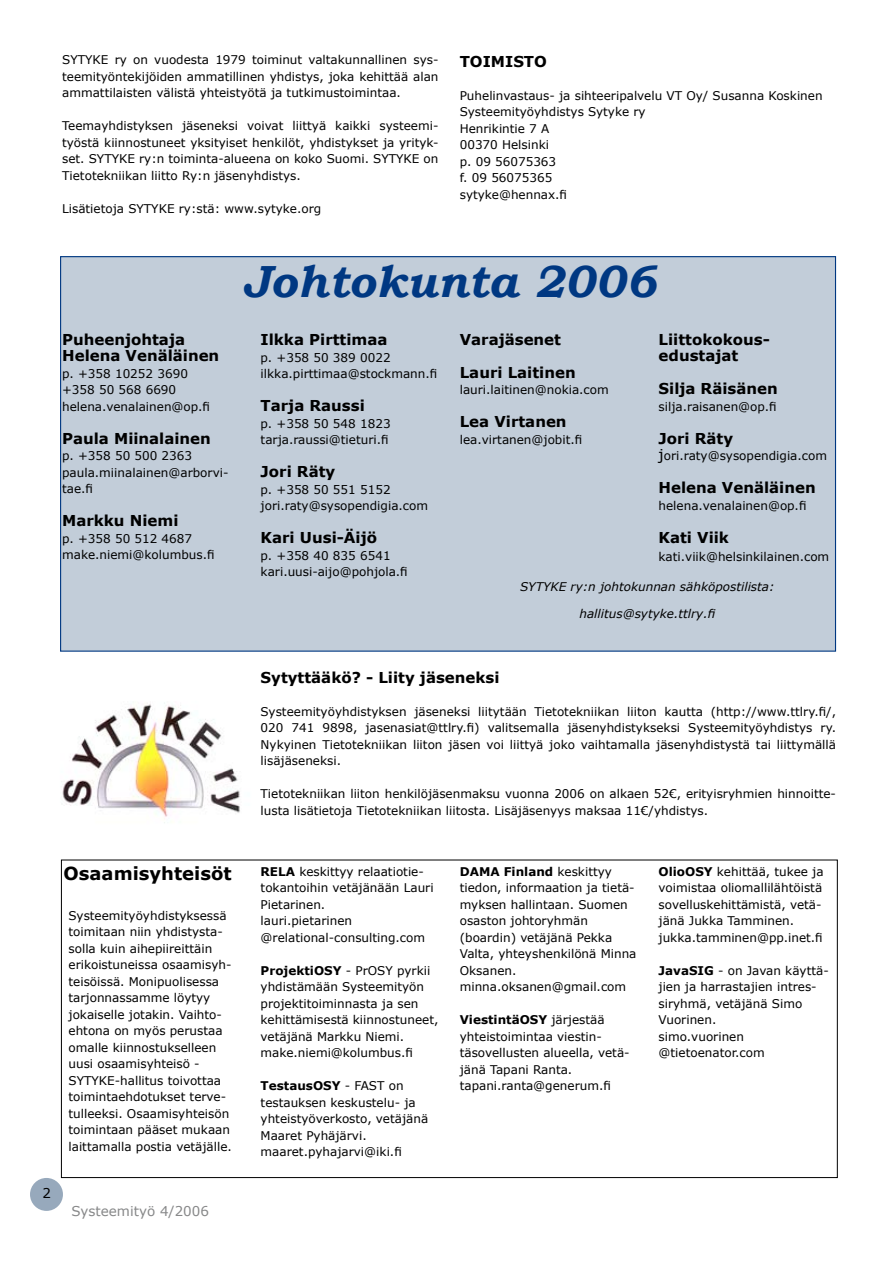
<style>
.page{position:relative;width:893px;height:1263px;background:#fff}
.page>*{position:absolute;margin:0;border:0;box-sizing:border-box;transform-origin:0 0}
.t1{font:italic 700 45px "Bookman Old Style";color:#003882}
.t2{font:700 18px "Verdana";color:#000}
.t3{font:700 15px/16.5px "Verdana";color:#000}
.t4{font:13.5px "Verdana";color:#878889}
.t5{font:12px/16.5px "Verdana";color:#000}
.t6{font:italic 12px "Verdana";color:#000}
.s1{font-size:15px}
.s2{font-weight:700}
</style>
<div class="page">
<div style="left:30px;top:1178px;width:33px;height:33px;background:#97a9bc;border-radius:50%"></div>
<div style="left:61px;top:257px;width:774px;height:394px;background:#c2cdd9"></div>
<img style="left:61px;top:702px;width:179px;height:121px">
<p class="t5" style="left:62px;top:51px;width:378px;text-align:justify">SYTYKE ry on vuodesta 1979 toiminut valtakunnallinen sys&shy;teemityöntekijöiden ammatillinen yhdistys, joka kehittää alan ammattilaisten välistä yhteistyötä ja tutkimustoimintaa.</p>
<p class="t5" style="left:62px;top:117px;width:378px;text-align:justify">Teemayhdistyksen jäseneksi voivat liittyä kaikki systeemi&shy;työstä kiinnostuneet yksityiset henkilöt, yhdistykset ja yrityk&shy;set. SYTYKE ry:n toiminta-alueena on koko Suomi. SYTYKE on Tietotekniikan liitto Ry:n jäsenyhdistys.</p>
<p class="t5" style="left:62px;top:200px;width:261px">Lisätietoja SYTYKE ry:stä: www.sytyke.org</p>
<p class="t3" style="left:460px;top:53px;width:89px">TOIMISTO</p>
<p class="t5" style="left:460px;top:87px;width:364px">Puhelinvastaus- ja sihteeripalvelu VT Oy/ Susanna Koskinen<br>Systeemityöyhdistys Sytyke ry<br>Henrikintie 7 A<br>00370 Helsinki<br>p. 09 56075363<br>f. 09 56075365<br>sytyke@hennax.fi</p>
<p class="t3" style="left:62px;top:331px;width:159px">Puheenjohtaja<br>Helena Venäläinen</p>
<p class="t5" style="left:62px;top:365px;width:149px">p. +358 10252 3690 +358 50 568 6690 helena.venalainen@op.fi</p>
<p class="t3" style="left:62px;top:430px;width:150px">Paula Miinalainen</p>
<p class="t5" style="left:62px;top:447px;width:168px">p. +358 50 500 2363 paula.miinalainen@arborvi&shy;tae.fi</p>
<p class="t3" style="left:62px;top:512px;width:118px">Markku Niemi</p>
<p class="t5" style="left:62px;top:530px;width:154px">p. +358 50 512 4687 make.niemi@kolumbus.fi</p>
<h1 class="t1" style="left:242px;top:249px;width:415px">Johtokunta 2006</h1>
<p class="t3" style="left:261px;top:331px;width:128px">Ilkka Pirttimaa</p>
<p class="t5" style="left:261px;top:348px;width:178px">p. +358 50 389 0022 ilkka.pirttimaa@stockmann.fi</p>
<p class="t3" style="left:261px;top:397px;width:106px">Tarja Raussi</p>
<p class="t5" style="left:261px;top:414px;width:132px">p. +358 50 548 1823 tarja.raussi@tieturi.fi</p>
<p class="t3" style="left:261px;top:463px;width:76px">Jori Räty</p>
<p class="t5" style="left:261px;top:480px;width:169px">p. +358 50 551 5152 jori.raty@sysopendigia.com</p>
<p class="t3" style="left:261px;top:529px;width:118px">Kari Uusi-Äijö</p>
<p class="t5" style="left:261px;top:546px;width:149px">p. +358 40 835 6541 kari.uusi-aijo@pohjola.fi</p>
<p class="t3" style="left:460px;top:331px;width:103px">Varajäsenet</p>
<p class="t3" style="left:460px;top:364px;width:117px">Lauri Laitinen</p>
<p class="t5" style="left:460px;top:381px;width:151px">lauri.laitinen@nokia.com</p>
<p class="t3" style="left:460px;top:413px;width:108px">Lea Virtanen</p>
<p class="t5" style="left:460px;top:431px;width:124px">lea.virtanen@jobit.fi</p>
<p class="t3" style="left:658px;top:330px;width:113px">Liittokokous&shy;edustajat</p>
<p class="t3" style="left:658px;top:380px;width:121px">Silja Räisänen</p>
<p class="t5" style="left:658px;top:398px;width:120px">silja.raisanen@op.fi</p>
<p class="t3" style="left:658px;top:429px;width:76px">Jori Räty</p>
<p class="t5" style="left:658px;top:447px;width:170px"><span class="s1">j</span>ori.raty@sysopendigia.com</p>
<p class="t3" style="left:658px;top:479px;width:159px">Helena Venäläinen</p>
<p class="t5" style="left:658px;top:497px;width:149px">helena.venalainen@op.fi</p>
<p class="t3" style="left:658px;top:528px;width:72px">Kati Viik</p>
<p class="t5" style="left:658px;top:548px;width:172px">kati.viik@helsinkilainen.com</p>
<p class="t6" style="left:520px;top:579px;width:256px">SYTYKE ry:n johtokunnan sähköpostilista:</p>
<p class="t6" style="left:579px;top:606px;width:138px">hallitus@sytyke.ttlry.fi</p>
<p class="t3" style="left:261px;top:668px;width:241px">Sytyttääkö? - Liity jäseneksi</p>
<p class="t5" style="left:261px;top:703px;width:577px;text-align:justify">Systeemityöyhdistyksen jäseneksi liitytään Tietotekniikan liiton kautta (http://www.ttlry.fi/, 020 741 9898, jasenasiat@ttlry.fi) valitsemalla jäsenyhdistykseksi Systeemityöyhdistys ry.<br>Nykyinen Tietotekniikan liiton jäsen voi liittyä joko vaihtamalla jäsenyhdistystä tai liittymällä lisäjäseneksi.</p>
<p class="t5" style="left:261px;top:785px;width:577px">Tietotekniikan liiton henkilöjäsenmaksu vuonna 2006 on alkaen 52€, erityisryhmien hinnoitte&shy;lusta lisätietoja Tietotekniikan liitosta. Lisäjäsenyys maksaa 11€/yhdistys.</p>
<h2 class="t2" style="left:64px;top:862px;width:169px">Osaamisyhteisöt</h2>
<p class="t5" style="left:261px;top:863px;width:175px"><span class="s2">RELA</span> keskittyy relaatiotie&shy;tokantoihin vetäjänään Lauri<br>Pietarinen.<br>lauri.pietarinen @relational-consulting.com</p>
<p class="t5" style="left:261px;top:962px;width:179px"><span class="s2">ProjektiOSY</span> - PrOSY pyrkii yhdistämään Systeemityön projektitoiminnasta ja sen kehittämisestä kiinnostuneet, vetäjänä Markku Niemi. make.niemi@kolumbus.fi</p>
<p class="t5" style="left:261px;top:1077px;width:169px"><span class="s2">TestausOSY</span> - FAST on testauksen keskustelu- ja yhteistyöverkosto, vetäjänä<br>Maaret Pyhäjärvi. maaret.pyhajarvi@iki.fi</p>
<p class="t5" style="left:69px;top:907px;width:165px">Systeemityöyhdistyksessä toimitaan niin yhdistysta&shy;solla kuin aihepiireittäin erikoistuneissa osaamisyh&shy;teisöissä. Monipuolisessa tarjonnassamme löytyy jokaiselle jotakin. Vaihto&shy;ehtona on myös perustaa omalle kiinnostukselleen uusi osaamisyhteisö -<br>SYTYKE-hallitus toivottaa toimintaehdotukset terve&shy;tulleeksi. Osaamisyhteisön toimintaan pääset mukaan laittamalla postia vetäjälle.</p>
<p class="t4" style="left:72px;top:1203px;width:139px">Systeemityö 4/2006</p>
<p class="t5" style="left:460px;top:863px;width:178px"><span class="s2">DAMA Finland</span> keskittyy tiedon, informaation ja tietä&shy;myksen hallintaan. Suomen osaston johtoryhmän (boardin) vetäjänä Pekka<br>Valta, yhteyshenkilönä Minna<br>Oksanen. minna.oksanen@gmail.com</p>
<p class="t5" style="left:460px;top:1011px;width:171px"><span class="s2">ViestintäOSY</span> järjestää yhteistoimintaa viestin&shy;täsovellusten alueella, vetä&shy;jänä Tapani Ranta. tapani.ranta@generum.fi</p>
<p class="t5" style="left:658px;top:863px;width:167px"><span class="s2">OlioOSY</span> kehittää, tukee ja voimistaa oliomallilähtöistä sovelluskehittämistä, vetä&shy;jänä Jukka Tamminen. jukka.tamminen@pp.inet.fi</p>
<p class="t5" style="left:658px;top:962px;width:172px"><span class="s2">JavaSIG</span> - on Javan käyttä&shy;jien ja harrastajien intres&shy;siryhmä, vetäjänä Simo<br>Vuorinen.<br>simo.vuorinen @tietoenator.com</p>
</div>
